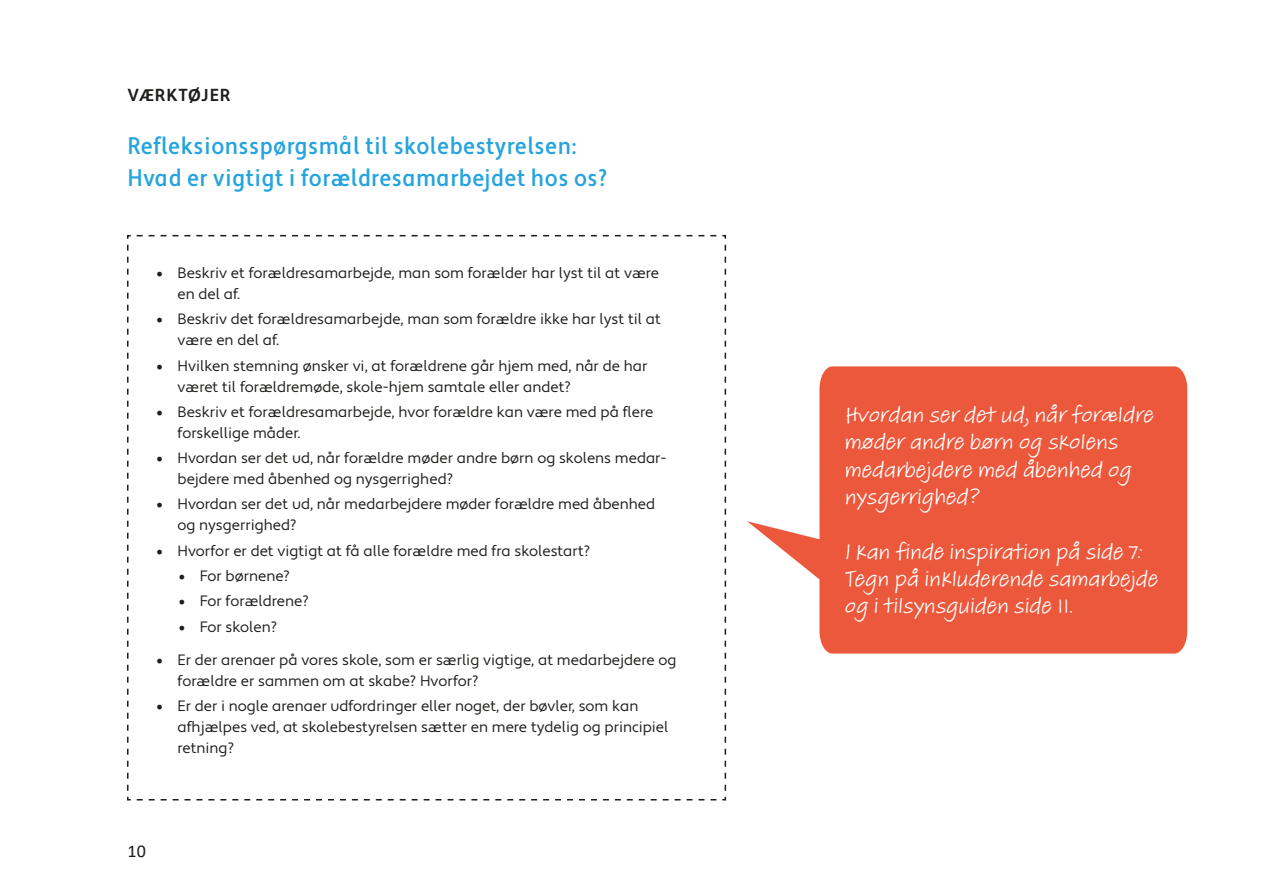
<style>
.page{position:relative;width:1263px;height:893px;background:#fff}
.page>*{position:absolute;margin:0;border:0;box-sizing:border-box;transform-origin:0 0}
.heading_1{font:500 condensed 24px "Apertura";letter-spacing:.02em;color:#25a4de}
.t1{font:22.8px/27.3px "Adobe Handwriting Tiffany";color:#fff}
.heading_1-2{font:500 condensed 21px "Apertura";letter-spacing:.02em;color:#1d1d1b}
.t2{font:18px "Calibri";color:#1d1d1b}
.t3{font:15px/21px "Apertura";color:#1d1d1b}
.s1{font-family:"Calibri";font-weight:700;font-stretch:normal;font-size:18.75px}
.s2{font-family:"Minion Pro";font-size:18px}
</style>
<div class="page">
<svg style="left:747px;top:366px;width:440px;height:288px;fill:#eb583c"></svg>
<svg style="left:127px;top:234px;width:600px;height:567px"></svg>
<p class="heading_1-2" style="left:128px;top:81px;width:105px">V<span class="s1">Æ</span>RKT<span class="s1">Ø</span>JER</p>
<p class="heading_1" style="left:128px;top:131px;width:450px">Refleksionsspørgsmål til skolebestyrelsen:</p>
<p class="heading_1" style="left:128px;top:163px;width:481px">Hvad er vigtigt i forældresamarbejdet hos os?</p>
<p class="t3" style="left:178px;top:263px;width:483px;text-indent:-21px"><span class="s2">•</span> Beskriv et forældresamarbejde, man som forælder har lyst til at være en del af.</p>
<p class="t3" style="left:178px;top:309px;width:485px;text-indent:-21px"><span class="s2">•</span> Beskriv det forældresamarbejde, man som forældre ikke har lyst til at være en del af.</p>
<p class="t3" style="left:178px;top:355px;width:471px;text-indent:-21px"><span class="s2">•</span> Hvilken stemning ønsker vi, at forældrene går hjem med, når de har været til forældremøde, skole-hjem samtale eller andet?</p>
<p class="t3" style="left:178px;top:402px;width:477px;text-indent:-21px"><span class="s2">•</span> Beskriv et forældresamarbejde, hvor forældre kan være med på flere forskellige måder.</p>
<p class="t3" style="left:178px;top:448px;width:490px;text-indent:-21px"><span class="s2">•</span> Hvordan ser det ud, når forældre møder andre børn og skolens medar&shy;bejdere med åbenhed og nysgerrighed?</p>
<p class="t3" style="left:178px;top:494px;width:479px;text-indent:-21px"><span class="s2">•</span> Hvordan ser det ud, når medarbejdere møder forældre med åbenhed og nysgerrighed?</p>
<p class="t3" style="left:156px;top:540px;width:435px"><span class="s2">•</span> Hvorfor er det vigtigt at få alle forældre med fra skolestart?</p>
<p class="t3" style="left:179px;top:566px;width:113px"><span class="s2">•</span> For børnene?</p>
<p class="t3" style="left:179px;top:591px;width:132px"><span class="s2">•</span> For forældrene?</p>
<p class="t3" style="left:179px;top:616px;width:100px"><span class="s2">•</span> For skolen?</p>
<p class="t3" style="left:178px;top:650px;width:500px;text-indent:-21px"><span class="s2">•</span> Er der arenaer på vores skole, som er særlig vigtige, at medarbejdere og forældre er sammen om at skabe? Hvorfor?</p>
<p class="t3" style="left:178px;top:696px;width:492px;text-indent:-21px"><span class="s2">•</span> Er der i nogle arenaer udfordringer eller noget, der bøvler, som kan afhjælpes ved, at skolebestyrelsen sætter en mere tydelig og principiel retning?</p>
<p class="t2" style="left:128px;top:839px;width:20px">10</p>
<p class="t1" style="left:845px;top:401px;width:311px">Hvordan ser det ud, når forældre møder andre børn og skolens medarbejdere med åbenhed og nysgerrighed?</p>
<p class="t1" style="left:845px;top:538px;width:315px">I kan finde inspiration på side 7:<br>Tegn på inkluderende samarbejde og i tilsynsguiden side 11.</p>
</div>
